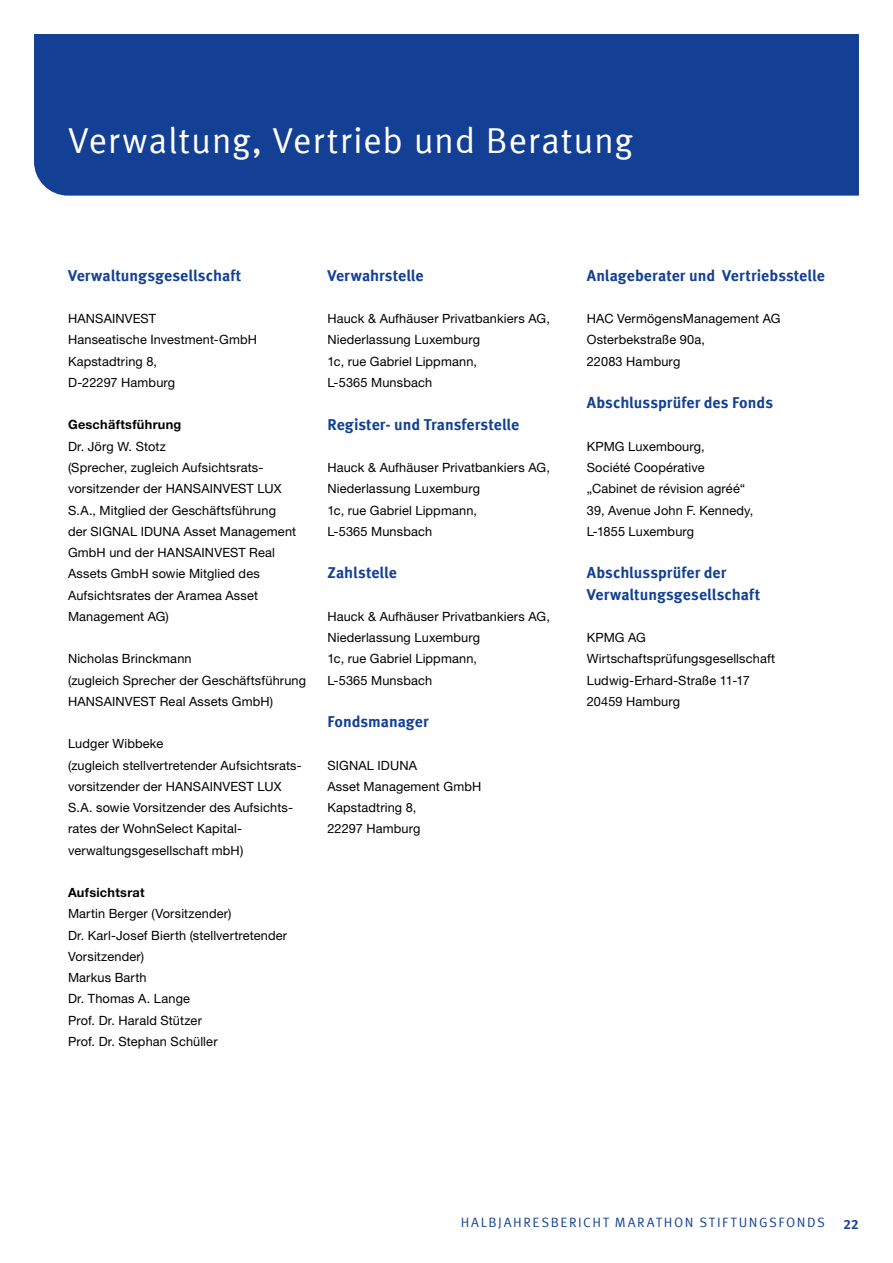
<style>
.page{position:relative;width:893px;height:1263px;background:#fff}
.page>*{position:absolute;margin:0;border:0;box-sizing:border-box;transform-origin:0 0}
.t1{font:36px "Meta Offc Pro Norm";letter-spacing:.02em;color:#fff}
.t2{font:700 15.75px/21.3px "Meta Offc Pro";color:#134094}
.t3{font:13.5px "Meta Offc Pro Norm";letter-spacing:.12em;color:#134094}
.t4{font:700 13.5px "Meta Offc Pro";color:#134094}
.t5{font:12.75px/21.3px "Helvetica Neue LTW1 G";letter-spacing:.01em;color:#000}
.t6{font:700 12.75px "Helvetica Neue LTW1 G";letter-spacing:.025em;color:#000}
</style>
<div class="page">
<div style="left:34px;top:34px;width:825px;height:162px;background:#134094"></div>
<h1 class="t1" style="left:68px;top:113px;width:567px">Verwaltung, Vertrieb und Beratung</h1>
<p class="t2" style="left:68px;top:264px;width:175px">Verwaltungsgesellschaft</p>
<p class="t5" style="left:68px;top:308px;width:190px">HANSAINVEST<br>Hanseatische Investment-GmbH<br>Kapstadtring 8,<br>D-22297 Hamburg</p>
<p class="t6" style="left:68px;top:417px;width:115px">Geschäftsführung</p>
<p class="t5" style="left:68px;top:435px;width:230px">Dr. Jörg W. Stotz<br>(Sprecher, zugleich Aufsichtsrats&shy;vorsitzender der HANSAINVEST LUX<br>S.A., Mitglied der Geschäftsführung der SIGNAL IDUNA Asset Management<br>GmbH und der HANSAINVEST Real<br>Assets GmbH sowie Mitglied des<br>Aufsichtsrates der Aramea Asset<br>Management AG)</p>
<p class="t5" style="left:68px;top:648px;width:240px">Nicholas Brinckmann<br>(zugleich Sprecher der Geschäftsführung<br>HANSAINVEST Real Assets GmbH)</p>
<p class="t5" style="left:68px;top:733px;width:235px">Ludger Wibbeke<br>(zugleich stellvertretender Aufsichtsrats&shy;vorsitzender der HANSAINVEST LUX S.A. sowie Vorsitzender des Aufsichts&shy;rates der WohnSelect Kapital&shy;verwaltungsgesellschaft mbH)</p>
<p class="t6" style="left:68px;top:885px;width:78px">Aufsichtsrat</p>
<p class="t5" style="left:68px;top:903px;width:221px">Martin Berger (Vorsitzender)<br>Dr. Karl-Josef Bierth (stellvertretender<br>Vorsitzender)<br>Markus Barth<br>Dr. Thomas A. Lange<br>Prof. Dr. Harald Stützer<br>Prof. Dr. Stephan Schüller</p>
<p class="t2" style="left:327px;top:264px;width:98px">Verwahrstelle</p>
<p class="t5" style="left:327px;top:308px;width:224px">Hauck &amp; Aufhäuser Privatbankiers AG,<br>Niederlassung Luxemburg<br>1c, rue Gabriel Lippmann,<br>L-5365 Munsbach</p>
<p class="t2" style="left:327px;top:412px;width:193px">Register- und Transferstelle</p>
<p class="t5" style="left:327px;top:457px;width:224px">Hauck &amp; Aufhäuser Privatbankiers AG,<br>Niederlassung Luxemburg<br>1c, rue Gabriel Lippmann,<br>L-5365 Munsbach</p>
<p class="t2" style="left:327px;top:561px;width:71px">Zahlstelle</p>
<p class="t5" style="left:327px;top:606px;width:224px">Hauck &amp; Aufhäuser Privatbankiers AG,<br>Niederlassung Luxemburg<br>1c, rue Gabriel Lippmann,<br>L-5365 Munsbach</p>
<p class="t2" style="left:327px;top:710px;width:103px">Fondsmanager</p>
<p class="t5" style="left:327px;top:754px;width:155px">SIGNAL IDUNA<br>Asset Management GmbH<br>Kapstadtring 8,<br>22297 Hamburg</p>
<p class="t2" style="left:587px;top:264px;width:239px">Anlageberater und Vertriebsstelle</p>
<p class="t5" style="left:587px;top:308px;width:195px">HAC VermögensManagement AG<br>Osterbekstraße 90a,<br>22083 Hamburg</p>
<p class="t2" style="left:587px;top:391px;width:188px">Abschlussprüfer des Fonds</p>
<p class="t5" style="left:587px;top:435px;width:168px">KPMG Luxembourg,<br>Société Coopérative „Cabinet de révision agréé“<br>39, Avenue John F. Kennedy,<br>L-1855 Luxemburg</p>
<p class="t2" style="left:587px;top:561px;width:175px">Abschlussprüfer der<br>Verwaltungsgesellschaft</p>
<p class="t5" style="left:587px;top:627px;width:190px">KPMG AG<br>Wirtschaftsprüfungsgesellschaft<br>Ludwig-Erhard-Straße 11-17<br>20459 Hamburg</p>
<p class="t3" style="left:461px;top:1211px;width:178px">HALBJAHRESBERICHT Marathon</p>
<p class="t3" style="left:699px;top:1211px;width:18px">Stift</p>
<p class="t3" style="left:739px;top:1211px;width:21px">ungsfonds</p>
<p class="t4" style="left:843px;top:1214px;width:17px">22</p>
</div>
